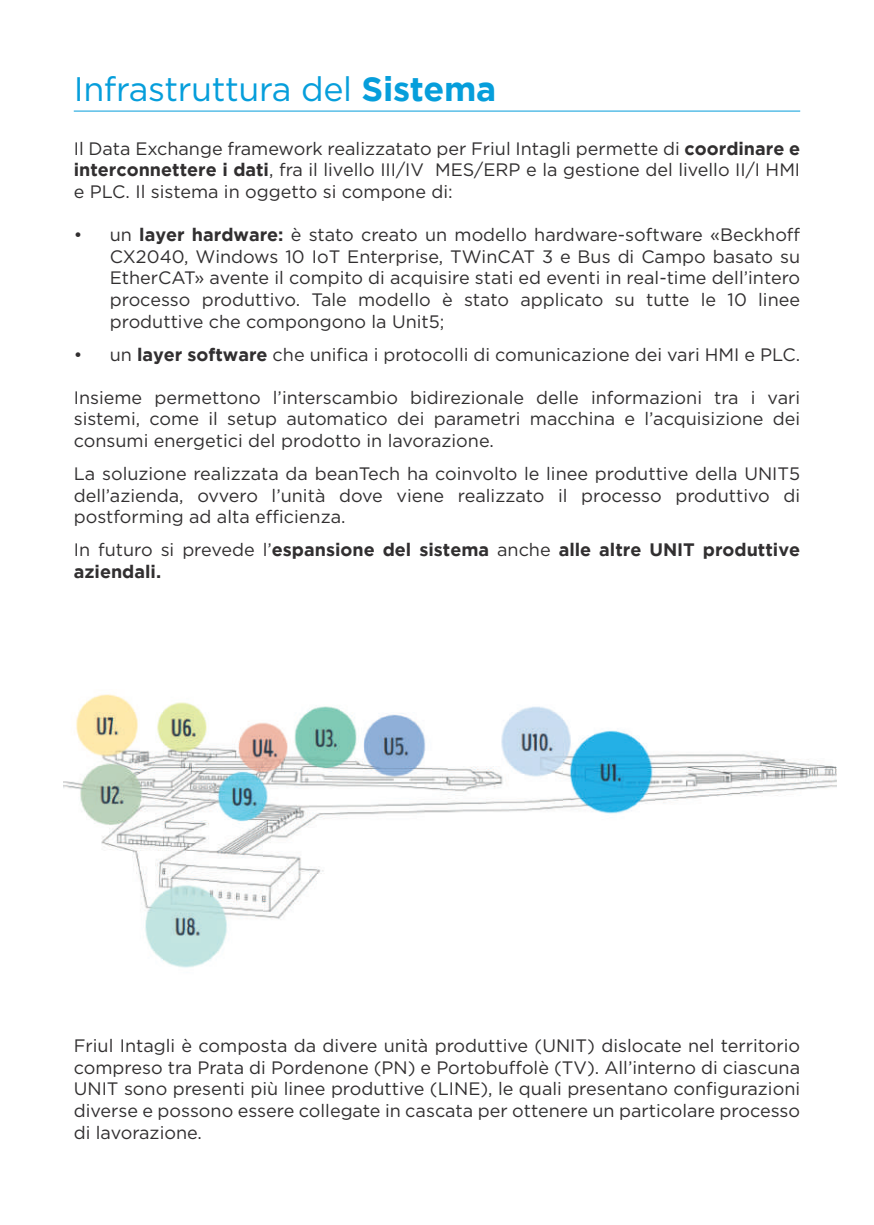
<style>
.page{position:relative;width:874px;height:1225px;background:#fff}
.page>*{position:absolute;margin:0;border:0;box-sizing:border-box;transform-origin:0 0}
.t1{font:34px "Gotham";letter-spacing:-.01em;color:#069edb}
.t2{font:18px/21.6px "Gotham";color:#312f30;text-align:justify}
.t3{font:700 18px/21.6px "Gotham";color:#312f30}
.s1{font-weight:700}
.s2{font-weight:400}
</style>
<div class="page">
<img style="left:64px;top:694px;width:772px;height:274px">
<hr style="left:74px;top:111px;width:725px;height:1px;background:#069edb">
<h1 class="t1" style="left:74px;top:67px;width:424px">Infrastruttura del <span class="s1">Sistema</span></h1>
<p class="t2" style="left:74px;top:137px;width:727px">Il Data Exchange framework realizzatato per Friul Intagli permette di <span class="s1">coordinare e interconnettere i dati</span>, fra il livello III/IV MES/ERP e la gestione del livello II/I HMI e PLC. Il sistema in oggetto si compone di:</p>
<p class="t2" style="left:110px;top:224px;width:691px;text-indent:-36px">• un <span class="s1">layer hardware:</span> è stato creato un modello hardware-software «Beckhoff CX2040, Windows 10 IoT Enterprise, TWinCAT 3 e Bus di Campo basato su EtherCAT» avente il compito di acquisire stati ed eventi in real-time dell’intero processo produttivo. Tale modello è stato applicato su tutte le 10 linee produttive che compongono la Unit5;</p>
<p class="t2" style="left:74px;top:343px;width:727px">• un <span class="s1">layer software</span> che unifica i protocolli di comunicazione dei vari HMI e PLC.</p>
<p class="t2" style="left:74px;top:386px;width:727px">Insieme permettono l’interscambio bidirezionale delle informazioni tra i vari sistemi, come il setup automatico dei parametri macchina e l’acquisizione dei consumi energetici del prodotto in lavorazione.</p>
<p class="t2" style="left:74px;top:462px;width:727px">La soluzione realizzata da beanTech ha coinvolto le linee produttive della UNIT5 dell’azienda, ovvero l’unità dove viene realizzato il processo produttivo di postforming ad alta efficienza.</p>
<p class="t3" style="left:74px;top:538px;width:727px"><span class="s2">In futuro si prevede l’</span>espansione del sistema <span class="s2">anche</span> alle altre UNIT produttive aziendali.</p>
<p class="t2" style="left:74px;top:1034px;width:727px">Friul Intagli è composta da divere unità produttive (UNIT) dislocate nel territorio compreso tra Prata di Pordenone (PN) e Portobuffolè (TV). All’interno di ciascuna UNIT sono presenti più linee produttive (LINE), le quali presentano configurazioni diverse e possono essere collegate in cascata per ottenere un particolare processo di lavorazione.</p>
</div>
